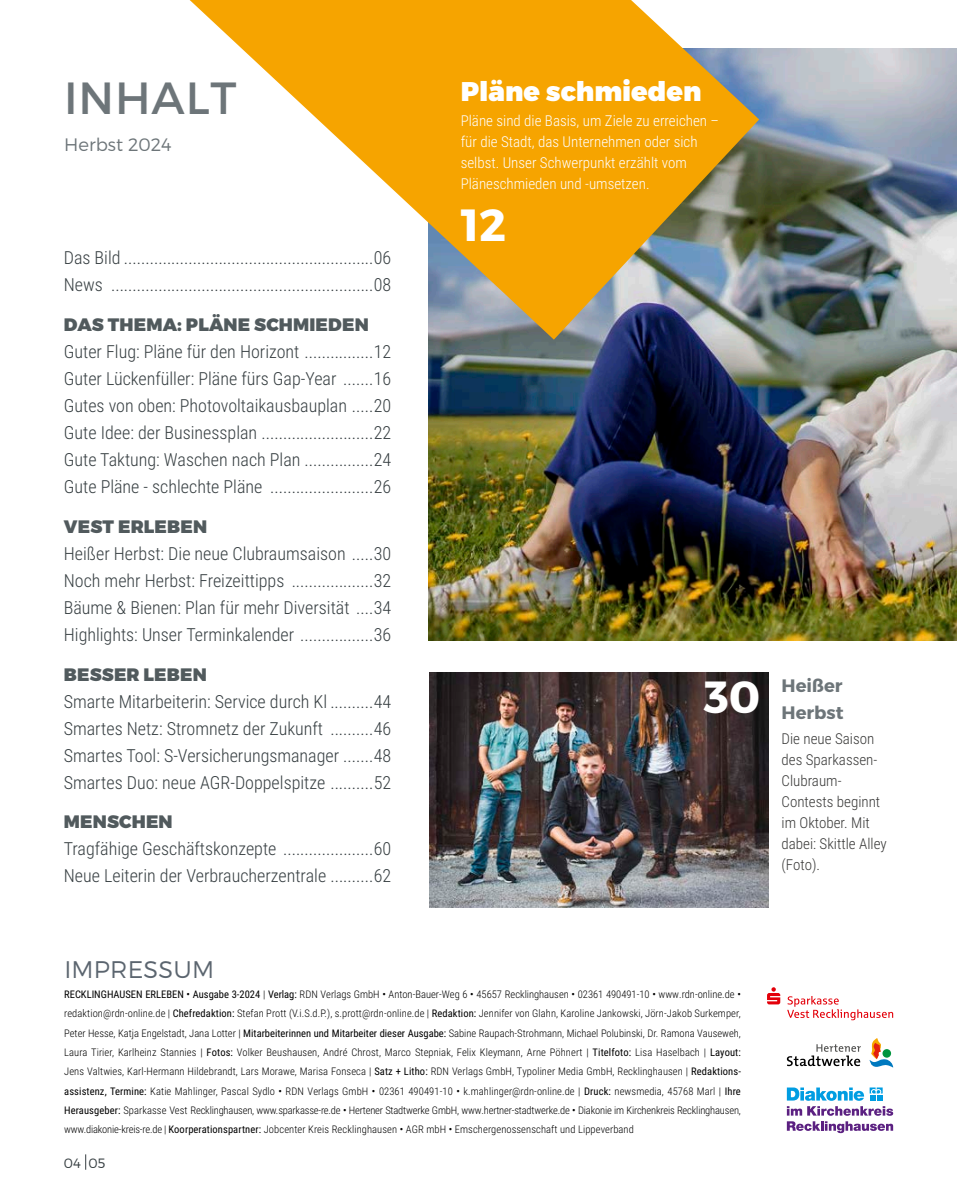
<style>
.page{position:relative;width:957px;height:1191px;background:#fff}
.page>*{position:absolute;margin:0;border:0;box-sizing:border-box;transform-origin:0 0}
.t1{font:45px "Montserrat";letter-spacing:.02em;color:#6d7579}
.t2{font:700 45px "Montserrat";color:#fff}
.t3{font:900 27px "Montserrat";color:#fff}
.t4{font:300 24px "Montserrat";letter-spacing:.01em;color:#5b656f}
.t5{font:300 18px/27px "Roboto Condensed";color:#363e41;text-align:justify}
.t6{font:900 18px "Montserrat";letter-spacing:.01em;color:#515a5d}
.t7{font:700 18px/27px "Montserrat";color:#6d7579}
.t8{font:300 18px "Montserrat";color:#6d7579}
.t9{font:300 15px/21px "Roboto Condensed";color:#fff}
.t10{font:300 15px/21px "Roboto Condensed";color:#393938}
.t11{font:300 13.5px "Montserrat";color:#363e41}
.t12{font:300 10.5px/19.4px "Roboto Condensed";letter-spacing:.01em;color:#000;text-align:justify}
.s1{font-weight:400}
</style>
<div class="page">
<svg style="left:85px;top:1154px;width:1px;height:15px"></svg>
<svg style="left:787px;top:1087px;width:95px;height:13px"></svg>
<svg style="left:787px;top:1106px;width:106px;height:9px"></svg>
<svg style="left:787px;top:1121px;width:106px;height:12px"></svg>
<svg style="left:869px;top:1038px;width:24px;height:29px"></svg>
<div style="left:882px;top:1049px;width:9px;height:8px;background:#00953e;border-radius:50%"></div>
<svg style="left:787px;top:1044px;width:74px;height:22px"></svg>
<svg style="left:767px;top:987px;width:126px;height:33px"></svg>
<img style="left:428px;top:49px;width:529px;height:592px">
<svg style="left:190px;top:0;width:569px;height:340px;fill:#f6a400"></svg>
<img style="left:429px;top:672px;width:340px;height:235px">
<h1 class="t1" style="left:64px;top:71px;width:174px">Inhalt</h1>
<h3 class="t8" style="left:64px;top:134px;width:109px">H ERBST 2024</h3>
<h3 class="t5" style="left:64px;top:244px;width:329px">Das Bild ..........................................................06<br>News .............................................................08</h3>
<h3 class="t6" style="left:64px;top:313px;width:306px">DAS THEMA: PLÄNE SCHMIEDEN</h3>
<p class="t5" style="left:64px;top:337px;width:329px">Guter Flug: Pläne für den Horizont ................12<br>Guter Lückenfüller: Pläne fürs Gap-Year .......16<br>Gutes von oben: Photovoltaikausbauplan .....20<br>Gute Idee: der Businessplan ..........................22<br>Gute Taktung: Waschen nach Plan ................24<br>Gute Pläne - schlechte Pläne ........................26</p>
<h3 class="t6" style="left:64px;top:515px;width:145px">VEST ERLEBEN</h3>
<h3 class="t5" style="left:64px;top:539px;width:329px">Heißer Herbst: Die neue Clubraumsaison .....30<br>Noch mehr Herbst: Freizeittipps ...................32<br>Bäume &amp; Bienen: Plan für mehr Diversität ....34<br>Highlights: Unser Terminkalender .................36</h3>
<h3 class="t6" style="left:64px;top:663px;width:144px">BESSER LEBEN</h3>
<h3 class="t5" style="left:64px;top:687px;width:329px">Smarte Mitarbeiterin: Service durch Kl ..........44<br>Smartes Netz: Stromnetz der Zukunft ..........46<br>Smartes Tool: S-Versicherungsmanager .......48<br>Smartes Duo: neue AGR-Doppelspitze ..........52</h3>
<h3 class="t6" style="left:64px;top:810px;width:110px">MENSCHEN</h3>
<h3 class="t5" style="left:64px;top:835px;width:329px">Tragfähige Geschäftskonzepte .....................60<br>Neue Leiterin der Verbraucherzentrale ..........62</h3>
<h2 class="t3" style="left:461px;top:74px;width:242px">Pläne schmieden</h2>
<h3 class="t9" style="left:461px;top:109px;width:260px">Pläne sind die Basis, um Ziele zu erreichen – für die Stadt, das Unternehmen oder sich selbst. Unser Schwerpunkt erzählt vom Pläneschmieden und -umsetzen.</h3>
<h1 class="t2" style="left:461px;top:197px;width:47px">12</h1>
<h1 class="t2" style="left:704px;top:669px;width:58px">30</h1>
<h3 class="t7" style="left:781px;top:672px;width:64px">Heißer<br>Herbst</h3>
<h3 class="t10" style="left:781px;top:727px;width:107px">Die neue Saison des Sparkassen-<br>Clubraum-<br>Contests beginnt im Oktober. Mit dabei: Skittle Alley (Foto).</h3>
<h3 class="t4" style="left:64px;top:955px;width:151px">I MPRESSU M</h3>
<p class="t12" style="left:64px;top:984px;width:678px"><span class="s1">RECKLINGHAUSEN ERLEBEN • Ausgabe 3-2024</span> | <span class="s1">Verlag:</span> RDN Verlags GmbH <span class="s1">•</span> Anton-Bauer-Weg 6 <span class="s1">•</span> 45657 Recklinghausen <span class="s1">•</span> 02361 490491-10 <span class="s1">•</span> www.rdn-online.de <span class="s1">• </span>redaktion@rdn-online.de | <span class="s1">Chefredaktion:</span> Stefan Prott (V.i.S.d.P.), s.prott@rdn-online.de | <span class="s1">Redaktion:</span> Jennifer von Glahn, Karoline Jankowski, Jörn-Jakob Surkemper, Peter Hesse, Katja Engelstadt, Jana Lotter | <span class="s1">Mitarbeiterinnen und Mitarbeiter dieser Ausgabe:</span> Sabine Raupach-Strohmann, Michael Polubinski, Dr. Ramona Vauseweh, Laura Tirier, Karlheinz Stannies | <span class="s1">Fotos:</span> Volker Beushausen, André Chrost, Marco Stepniak, Felix Kleymann, Arne Pöhnert | <span class="s1">Titelfoto:</span> Lisa Haselbach | <span class="s1">Layout:<br></span>Jens Valtwies, Karl-Hermann Hildebrandt, Lars Morawe, Marisa Fonseca | <span class="s1">Satz + Litho:</span> RDN Verlags GmbH, Typoliner Media GmbH, Recklinghausen | <span class="s1">Redaktions&shy;assistenz, Termine:</span> Katie Mahlinger, Pascal Sydlo <span class="s1">•</span> RDN Verlags GmbH <span class="s1">•</span> 02361 490491-10 <span class="s1">•</span> k.mahlinger@rdn-online.de | <span class="s1">Druck:</span> newsmedia, 45768 Marl | <span class="s1">Ihre Herausgeber:</span> Sparkasse Vest Recklinghausen, www.sparkasse-re.de <span class="s1">•</span> Hertener Stadtwerke GmbH, www.hertner-stadtwerke.de <span class="s1">•</span> Diakonie im Kirchenkreis Recklinghausen, www.diakonie-kreis-re.de | <span class="s1">Koorperationspartner:</span> Jobcenter Kreis Recklinghausen <span class="s1">•</span> AGR mbH <span class="s1">•</span> Emschergenossenschaft und Lippeverband</p>
<p class="t11" style="left:64px;top:1154px;width:43px">04 05</p>
</div>
